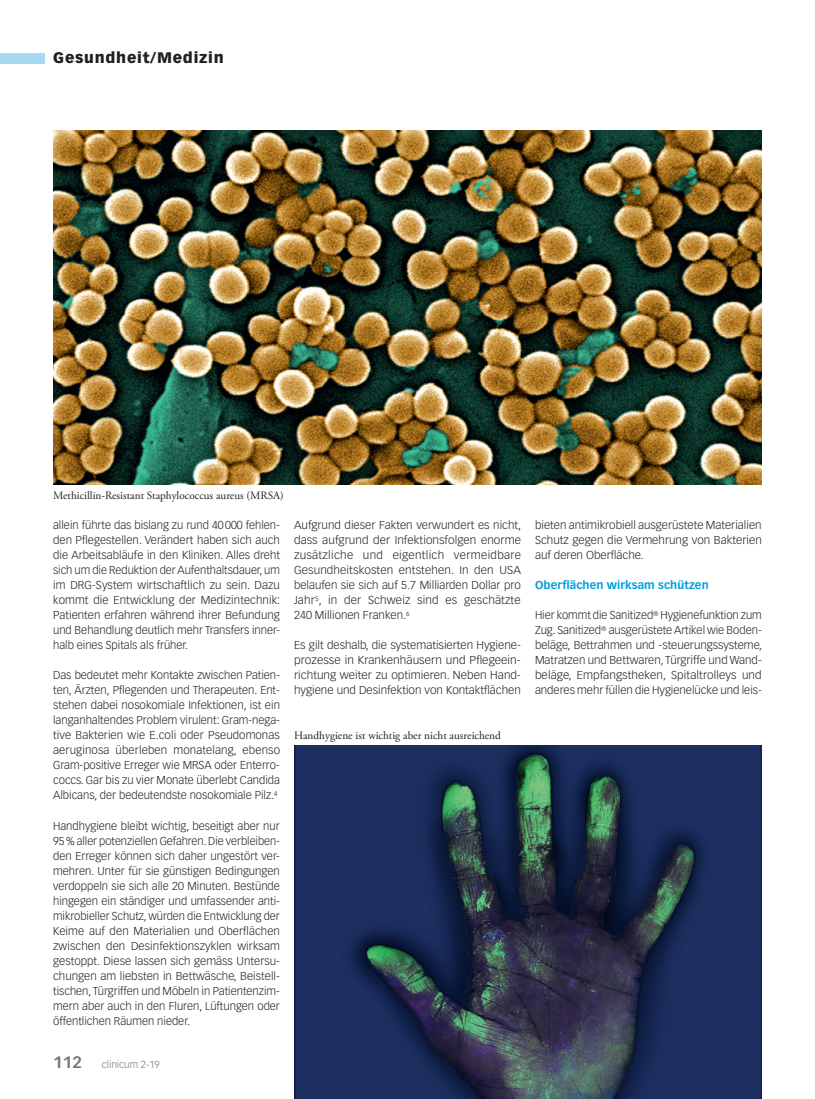
<style>
.page{position:relative;width:815px;height:1099px;background:#fff}
.page>*{position:absolute;margin:0;border:0;box-sizing:border-box;transform-origin:0 0}
.t1{font:900 15px "Vectora LT Std";letter-spacing:.05em;color:#231f20}
.Lauftext{font:300 11.25px/15px "Vectora LT Std";color:#231f20;text-align:justify}
.Legende{font:11.25px "Adobe Garamond Pro";color:#231f20}
.ZT_GM{font:700 11.25px "Vectora LT Std";letter-spacing:.005em;color:#009fda}
.t2{font:300 10px "Vectora LT Std";color:#76787b}
.s1{font-weight:700;font-size:16.25px}
</style>
<div class="page">
<div style="left:0;top:53px;width:45px;height:10px;background:#a5daf2"></div>
<img style="left:53px;top:130px;width:709px;height:354px">
<img style="left:294px;top:746px;width:468px;height:352px">
<h1 class="t1" style="left:53px;top:49px;width:172px">Gesundheit/Medizin</h1>
<p class="Legende" style="left:53px;top:489px;width:232px">Methicillin-Resistant Staphylococcus aureus (MRSA)</p>
<p class="Lauftext" style="left:53px;top:518px;width:229px">allein führte das bislang zu rund 40000 fehlen&shy;den Pflegestellen. Verändert haben sich auch die Arbeitsabläufe in den Kliniken. Alles dreht sich um die Reduktion der Aufenthaltsdauer, um im DRG-System wirtschaftlich zu sein. Dazu kommt die Entwicklung der Medizintechnik:<br>Patienten erfahren während ihrer Befundung und Behandlung deutlich mehr Transfers inner&shy;halb eines Spitals als früher.</p>
<p class="Lauftext" style="left:53px;top:668px;width:228px">Das bedeutet mehr Kontakte zwischen Patien&shy;ten, Ärzten, Pflegenden und Therapeuten. Ent&shy;stehen dabei nosokomiale Infektionen, ist ein langanhaltendes Problem virulent: Gram-nega&shy;tive Bakterien wie E.coli oder Pseudomonas aeruginosa überleben monatelang, ebenso Gram-positive Erreger wie MRSA oder Enterro&shy;coccs. Gar bis zu vier Monate überlebt Candida Albicans, der bedeutendste nosokomiale Pilz.<sup>4</sup></p>
<p class="Lauftext" style="left:53px;top:818px;width:228px">Handhygiene bleibt wichtig, beseitigt aber nur 95% aller potenziellen Gefahren. Die verbleiben&shy;den Erreger können sich daher ungestört ver&shy;mehren. Unter für sie günstigen Bedingungen verdoppeln sie sich alle 20 Minuten. Bestünde hingegen ein ständiger und umfassender anti&shy;mikrobieller Schutz, würden die Entwicklung der Keime auf den Materialien und Oberflächen zwischen den Desinfektionszyklen wirksam gestoppt. Diese lassen sich gemäss Untersu&shy;chungen am liebsten in Bettwäsche, Beistell&shy;tischen, Türgriffen und Möbeln in Patientenzim&shy;mern aber auch in den Fluren, Lüftungen oder öffentlichen Räumen nieder.</p>
<p class="Lauftext" style="left:294px;top:518px;width:229px">Aufgrund dieser Fakten verwundert es nicht, dass aufgrund der Infektionsfolgen enorme zusätzliche und eigentlich vermeidbare Gesundheitskosten entstehen. In den USA belaufen sie sich auf 5.7 Milliarden Dollar pro Jahr<sup>5</sup>, in der Schweiz sind es geschätzte 240 Millionen Franken.<sup>6</sup></p>
<p class="Lauftext" style="left:294px;top:638px;width:228px">Es gilt deshalb, die systematisierten Hygiene&shy;prozesse in Krankenhäusern und Pflegeein&shy;richtung weiter zu optimieren. Neben Hand&shy;hygiene und Desinfektion von Kontaktflächen</p>
<p class="Legende" style="left:294px;top:729px;width:208px">Handhygiene ist wichtig aber nicht ausreichend</p>
<p class="t2" style="left:53px;top:1058px;width:108px"><span class="s1">112</span> clinicum 2-19</p>
<p class="Lauftext" style="left:535px;top:518px;width:228px">bieten antimikrobiell ausgerüstete Materialien Schutz gegen die Vermehrung von Bakterien auf deren Oberfläche.</p>
<p class="ZT_GM" style="left:535px;top:578px;width:175px">Oberflächen wirksam schützen</p>
<p class="Lauftext" style="left:535px;top:608px;width:229px">Hier kommt die Sanitized<sup>®</sup> Hygienefunktion zum Zug. Sanitized<sup>®</sup> ausgerüstete Artikel wie Boden&shy;beläge, Bettrahmen und -steuerungssysteme, Matratzen und Bettwaren, Türgriffe und Wand&shy;beläge, Empfangstheken, Spitaltrolleys und anderes mehr füllen die Hygienelücke und leis-</p>
</div>
